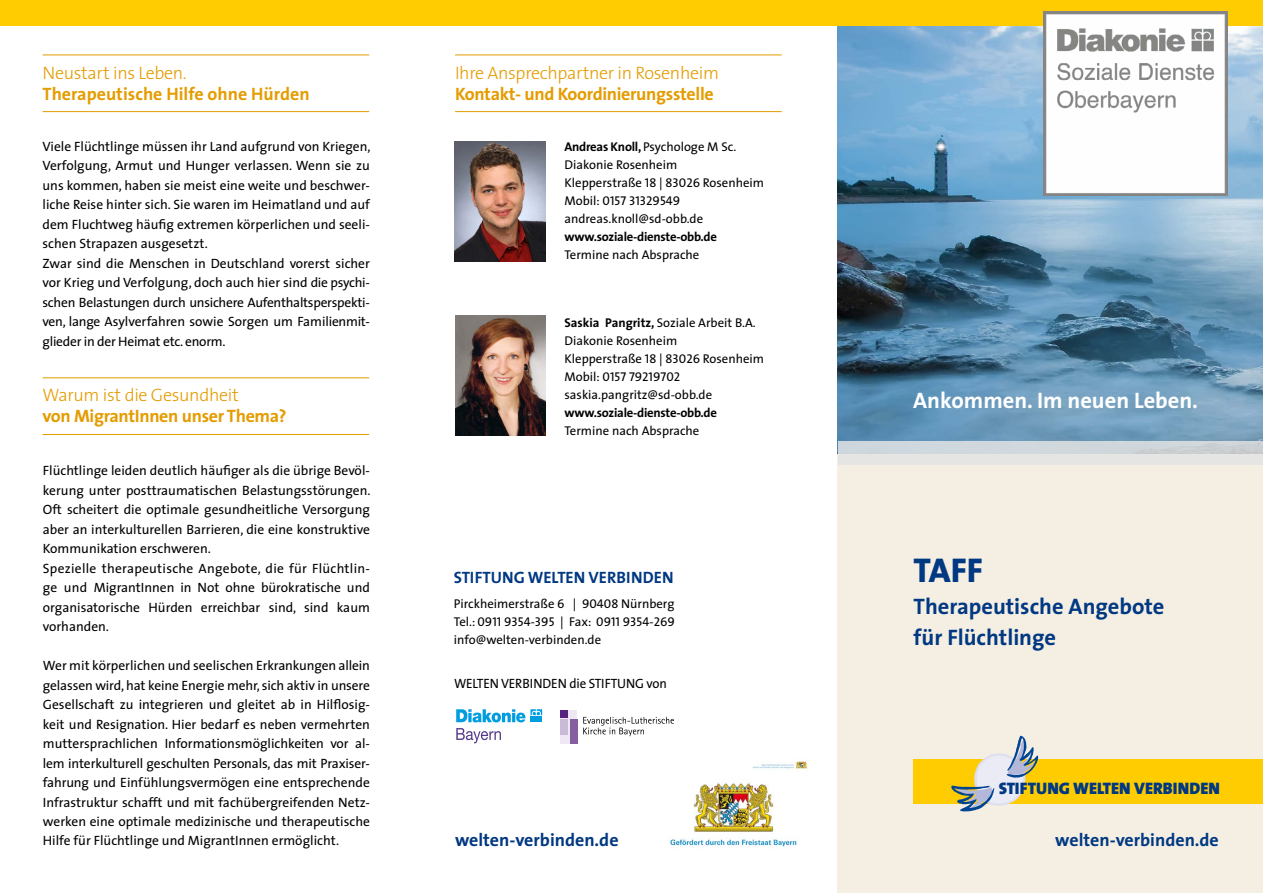
<style>
.page{position:relative;width:1263px;height:893px;background:#fff}
.page>*{position:absolute;margin:0;border:0;box-sizing:border-box;transform-origin:0 0}
.t1{font:800 34.5px "The Sans";color:#003882}
.t2{font:700 22.5px/31.7px "The Sans";color:#003882}
.t3{font:700 22.5px "The Sans";color:#fff}
.t4{font:300 18px "The Sans";letter-spacing:-.02em;color:#e49c00}
.t5{font:700 18px "The Sans";letter-spacing:-.02em;color:#e49c00}
.t6{font:700 18px "The Sans";color:#003882}
.t7{font:700 18px "The Sans";color:#e49c00}
.t8{font:900 16.65px "The Sans";color:#003882}
.t9{font:700 16.5px "The Sans";color:#003882}
.t10{font:13.5px/19.5px "The Sans";color:#000}
.t11{font:13.5px "The Sans";color:#000;scale:.96 1}
.t12{font:12.75px/18px "The Sans";color:#000}
.t13{font:12.75px "The Sans Caps";color:#000}
.t14{font:700 12.75px "The Sans";letter-spacing:-.02em;color:#000}
.s1{font-weight:700}
.s2{font-family:"The Sans Caps"}
.s3{font-family:"The Sans"}
</style>
<div class="page">
<img style="left:670px;top:761px;width:138px;height:86px">
<div style="left:838px;top:444px;width:425px;height:449px;background:#f4eee3"></div>
<img style="left:838px;top:26px;width:425px;height:415px">
<div style="left:0;top:0;width:1263px;height:26px;background:#fecc00"></div>
<svg style="left:838px;top:441px;width:425px;height:24px;fill:#d1d9de"></svg>
<hr style="left:43px;top:55px;width:326px;height:1px;background:#e49c00">
<hr style="left:43px;top:111px;width:326px;height:1px;background:#e49c00">
<hr style="left:455px;top:55px;width:327px;height:1px;background:#e49c00">
<hr style="left:455px;top:111px;width:327px;height:1px;background:#e49c00">
<hr style="left:43px;top:378px;width:326px;height:1px;background:#e49c00">
<hr style="left:43px;top:434px;width:326px;height:1px;background:#e49c00">
<img style="left:1043px;top:11px;width:185px;height:185px">
<div style="left:913px;top:759px;width:350px;height:44px;background:#fecc00"></div>
<svg style="left:951px;top:736px;width:88px;height:75px"></svg>
<svg style="left:456px;top:709px;width:86px;height:13px"></svg>
<svg style="left:456px;top:728px;width:45px;height:15px"></svg>
<div style="left:560px;top:710px;width:17px;height:33px;background:#ede8f3"></div>
<div style="left:570px;top:719px;width:7px;height:24px;background:#865ea0"></div>
<div style="left:560px;top:719px;width:8px;height:15px;background:#c9bad8"></div>
<div style="left:560px;top:710px;width:8px;height:7px;background:#572381"></div>
<svg style="left:583px;top:717px;width:91px;height:19px"></svg>
<img style="left:455px;top:142px;width:90px;height:119px">
<img style="left:455px;top:316px;width:90px;height:119px">
<h3 class="t4" style="left:43px;top:58px;width:146px">Neustart ins Leben.</h3>
<h3 class="t7" style="left:43px;top:79px;width:269px">Therapeutische Hilfe ohne Hürden</h3>
<p class="t10" style="left:43px;top:136px;width:330px">Viele Flüchtlinge müssen ihr Land aufgrund von Kriegen, Verfolgung, Armut und Hunger verlassen. Wenn sie zu uns kommen, haben sie meist eine weite und beschwer&shy;liche Reise hinter sich. Sie waren im Heimatland und auf dem Fluchtweg häufig extremen körperlichen und seeli&shy;schen Strapazen ausgesetzt.<br>Zwar sind die Menschen in Deutschland vorerst sicher vor Krieg und Verfolgung, doch auch hier sind die psychi&shy;schen Belastungen durch unsichere Aufenthaltsperspekti&shy;ven, lange Asylverfahren sowie Sorgen um Familienmit&shy;glieder in der Heimat etc. enorm.</p>
<h3 class="t4" style="left:43px;top:380px;width:198px">Warum ist die Gesundheit</h3>
<h3 class="t5" style="left:43px;top:401px;width:246px">von MigrantInnen unser Thema?</h3>
<p class="t10" style="left:43px;top:460px;width:329px">Flüchtlinge leiden deutlich häufiger als die übrige Bevöl&shy;kerung unter posttraumatischen Belastungsstörungen.<br>Oft scheitert die optimale gesundheitliche Versorgung aber an interkulturellen Barrieren, die eine konstruktive Kommunikation erschweren.<br>Spezielle therapeutische Angebote, die für Flüchtlin&shy;ge und MigrantInnen in Not ohne bürokratische und organisatorische Hürden erreichbar sind, sind kaum vorhanden.</p>
<p class="t10" style="left:43px;top:655px;width:329px;text-align:justify">Wer mit körperlichen und seelischen Erkrankungen allein gelassen wird, hat keine Energie mehr, sich aktiv in unsere Gesellschaft zu integrieren und gleitet ab in Hilflosig&shy;keit und Resignation. Hier bedarf es neben vermehrten muttersprachlichen Informationsmöglichkeiten vor al&shy;lem interkulturell geschulten Personals, das mit Praxiser&shy;fahrung und Einfühlungsvermögen eine entsprechende Infrastruktur schafft und mit fachübergreifenden Netz&shy;werken eine optimale medizinische und therapeutische Hilfe für Flüchtlinge und MigrantInnen ermöglicht.</p>
<h3 class="t4" style="left:455px;top:58px;width:266px">Ihre Ansprechpartner in Rosenheim</h3>
<h3 class="t5" style="left:455px;top:79px;width:260px">Kontakt- und Koordinierungsstelle</h3>
<p class="t12" style="left:564px;top:137px;width:201px"><span class="s1">Andreas Knoll,</span> Psychologe M Sc.<br>Diakonie Rosenheim<br>Klepperstraße <span class="s2">18</span> | <span class="s2">83026</span> Rosenheim</p>
<p class="t13" style="left:564px;top:190px;width:117px"><span class="s3">Mobil:</span> 0157 31329549</p>
<p class="t12" style="left:564px;top:209px;width:140px">andreas.knoll@sd-obb.de</p>
<p class="t14" style="left:564px;top:226px;width:154px">www.soziale-dienste-obb.de</p>
<p class="t12" style="left:564px;top:245px;width:136px">Termine nach Absprache</p>
<p class="t12" style="left:564px;top:313px;width:201px"><span class="s1">Saskia Pangritz,</span> Soziale Arbeit B.A.<br>Diakonie Rosenheim<br>Klepperstraße <span class="s2">18</span> | <span class="s2">83026</span> Rosenheim</p>
<p class="t13" style="left:564px;top:366px;width:117px"><span class="s3">Mobil:</span> 0157 79219702</p>
<p class="t12" style="left:564px;top:385px;width:149px">saskia.pangritz@sd-obb.de</p>
<p class="t14" style="left:564px;top:402px;width:154px">www.soziale-dienste-obb.de</p>
<p class="t12" style="left:564px;top:421px;width:136px">Termine nach Absprache</p>
<p class="t9" style="left:454px;top:563px;width:221px">STIFTUNG WELTEN VERBINDEN</p>
<p class="t12" style="left:454px;top:594px;width:222px">Pirckheimerstraße <span class="s2">6</span> | <span class="s2">90408</span> Nürnberg</p>
<p class="t13" style="left:454px;top:611px;width:222px"><span class="s3">Tel.:</span> 0911 9354-395 <span class="s3">| Fax:</span> 0911 9354-269</p>
<p class="t12" style="left:454px;top:630px;width:149px">info@welten-verbinden.de</p>
<p class="t11" style="left:454px;top:672px;width:223px">WELTEN VERBINDEN die STIFTUNG von</p>
<h2 class="t3" style="left:913px;top:381px;width:286px">Ankommen. Im neuen Leben.</h2>
<h1 class="t1" style="left:914px;top:541px;width:71px">TAFF</h1>
<h2 class="t2" style="left:914px;top:590px;width:252px">Therapeutische Angebote für Flüchtlinge</h2>
<p class="t8" style="left:999px;top:774px;width:223px">STIFTUNG WELTEN VERBINDEN</p>
<h3 class="t6" style="left:455px;top:824px;width:165px">welten-verbinden.de</h3>
<h3 class="t6" style="left:1055px;top:824px;width:165px">welten-verbinden.de</h3>
</div>
